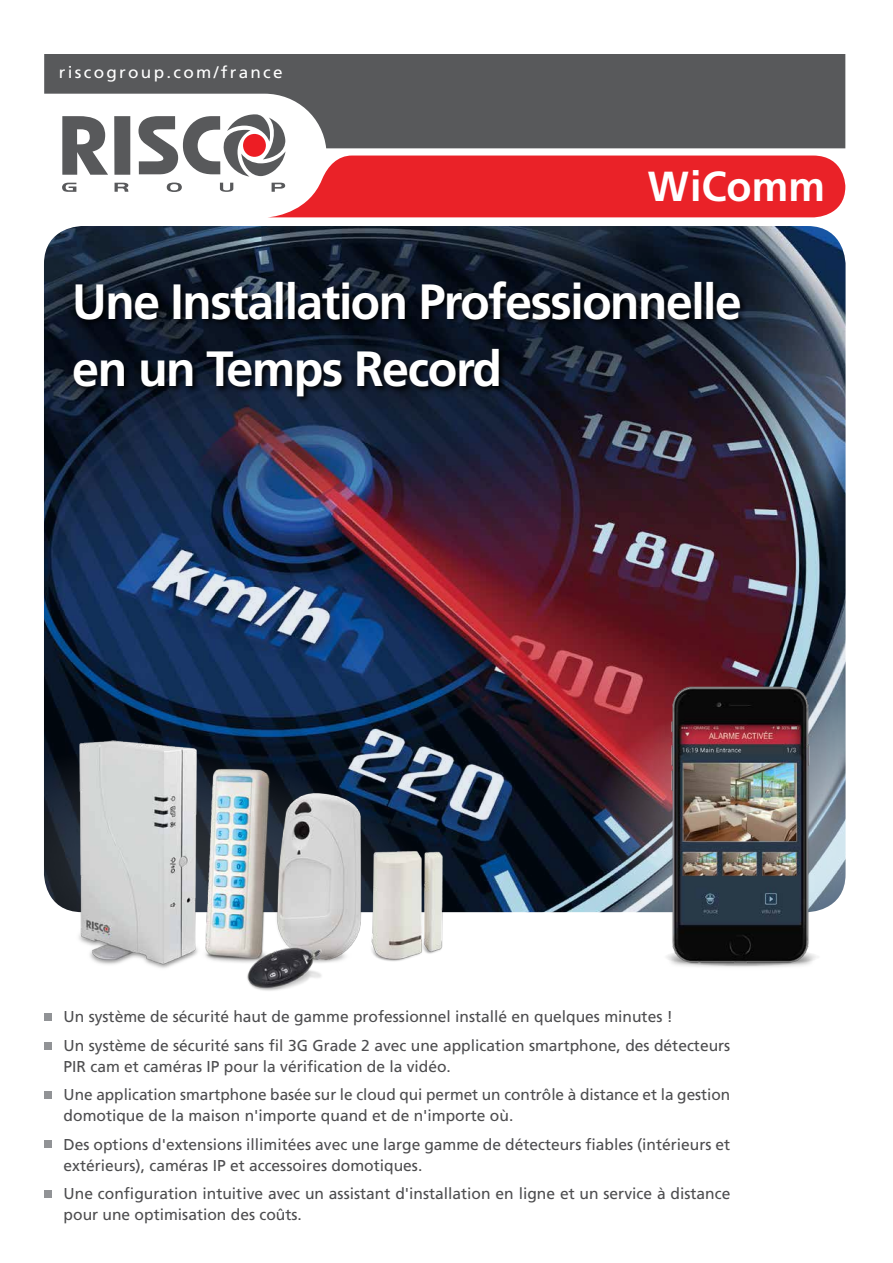
<style>
.page{position:relative;width:893px;height:1263px;background:#fff}
.page>*{position:absolute;margin:0;border:0;box-sizing:border-box;transform-origin:0 0}
.t1{font:700 49.5px/67.3px "Frutiger";letter-spacing:-.03em;color:#fff}
.t2{font:700 42px "Frutiger";color:#fff}
.t3{font:16.5px "Frutiger";letter-spacing:.135em;color:#fff;scale:1.04 1}
.t4{font:15.75px/28.5px "Frutiger";color:#4d4d4f}
</style>
<div class="page">
<img style="left:44px;top:226px;width:801px;height:686px;border-radius:38px">
<img style="left:580px;top:682px;width:266px;height:231px">
<div style="left:44px;top:1042px;width:8px;height:7px;background:#919396"></div>
<div style="left:44px;top:1091px;width:8px;height:8px;background:#919396"></div>
<div style="left:44px;top:1141px;width:8px;height:7px;background:#919396"></div>
<div style="left:44px;top:1190px;width:8px;height:7px;background:#919396"></div>
<div style="left:114px;top:116px;width:16px;height:59px;background:#58595b"></div>
<svg style="left:62px;top:148px;width:46px;height:27px"></svg>
<svg style="left:115px;top:183px;width:13px;height:9px"></svg>
<svg style="left:62px;top:183px;width:14px;height:9px"></svg>
<svg style="left:44px;top:54px;width:801px;height:94px;background:#6d6e70"></svg>
<svg style="left:138px;top:114px;width:707px;height:103px"></svg>
<div style="left:73px;top:280px;width:675px;height:124px;background:#000;opacity:.85"></div>
<svg style="left:44px;top:728px;width:24px;height:293px"></svg>
<img style="left:68px;top:719px;width:391px;height:272px">
<img style="left:662px;top:681px;width:157px;height:286px">
<p class="t3" style="left:59px;top:62px;width:217px">riscogroup.com/france</p>
<h2 class="t2" style="left:648px;top:161px;width:179px">WiComm</h2>
<h1 class="t1" style="left:72px;top:268px;width:671px">Une Installation Professionnelle en un Temps Record</h1>
<p class="t4" style="left:64px;top:1002px;width:668px">Un système de sécurité haut de gamme professionnel installé en quelques minutes !<br>Un système de sécurité sans fil 3G Grade 2 avec une application smartphone, des détecteurs</p>
<p class="t4" style="left:64px;top:1052px;width:668px">PIR cam et caméras IP pour la vérification de la vidéo.<br>Une application smartphone basée sur le cloud qui permet un contrôle à distance et la gestion</p>
<p class="t4" style="left:64px;top:1101px;width:668px">domotique de la maison n'importe quand et de n'importe où.<br>Des options d'extensions illimitées avec une large gamme de détecteurs fiables (intérieurs et</p>
<p class="t4" style="left:64px;top:1151px;width:668px">extérieurs), caméras IP et accessoires domotiques.<br>Une configuration intuitive avec un assistant d'installation en ligne et un service à distance</p>
<p class="t4" style="left:64px;top:1200px;width:240px">pour une optimisation des coûts.</p>
</div>
